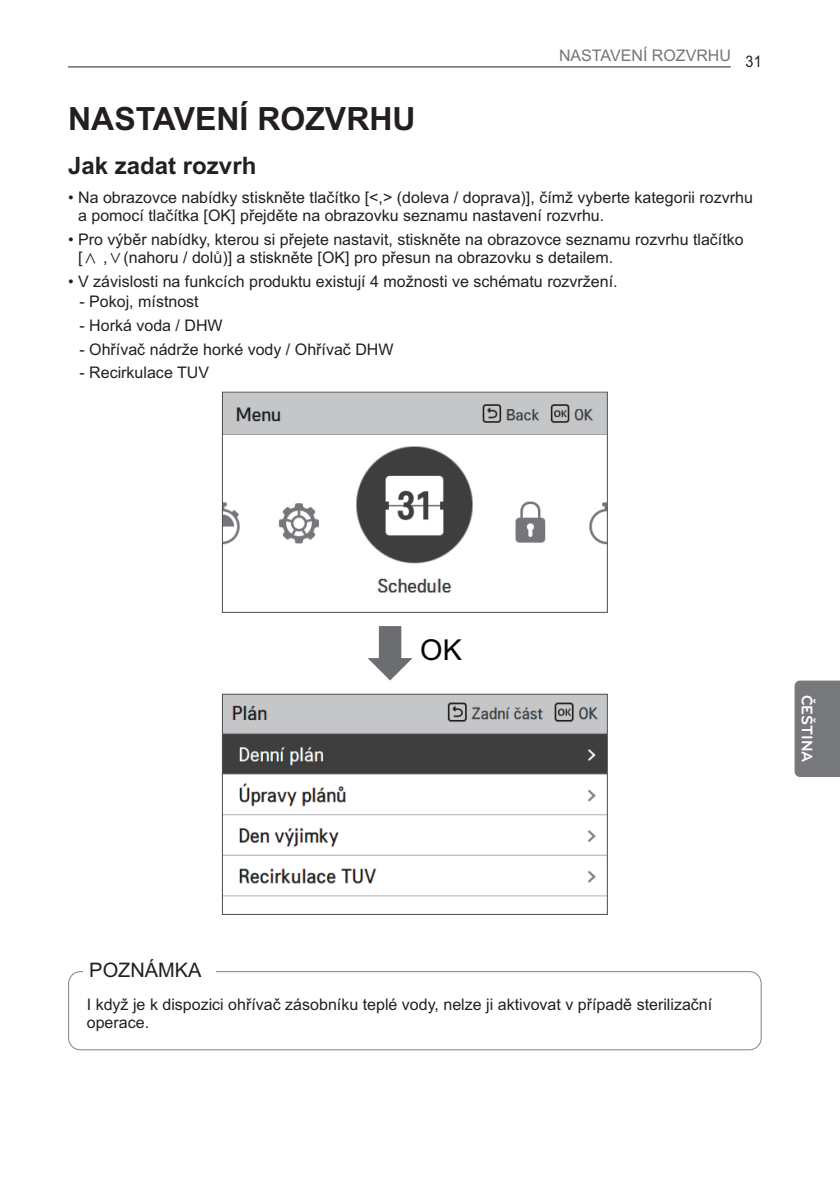
<style>
.page{position:relative;width:840px;height:1191px;background:#fff}
.page>*{position:absolute;margin:0;border:0;box-sizing:border-box;transform-origin:0 0}
.t1{font:700 32px "Arial";color:#231f20}
.t2{font:28.8px "Arial";color:#030303}
.t3{font:700 24px "Arial";color:#231f20}
.t4{font:20px "Arial";color:#231f20}
.t5{font:16px/18px "Arial";color:#231f20}
.t6{font:16px "Arial";color:#757679}
.t7{font:700 16px "Bryant LG";color:#fff}
.s1{color:#231f20}
.s2{font-family:"Hangang"}
</style>
<div class="page">
<hr style="left:68px;top:67px;width:662px;height:1px;background:#231f20">
<div style="left:794px;top:680px;width:45px;height:97px;background:#76787b"></div>
<img style="left:224px;top:394px;width:381px;height:199px">
<div style="left:222px;top:392px;width:385px;height:221px;border:1px solid #4b4c4d"></div>
<svg style="left:368px;top:626px;width:44px;height:54px"></svg>
<img style="left:224px;top:695px;width:381px;height:202px">
<div style="left:222px;top:693px;width:385px;height:222px;border:1px solid #4b4c4d"></div>
<div style="left:68px;top:971px;width:693px;height:79px;border:2px solid #808285;border-radius:12px"></div>
<div style="left:84px;top:955px;width:132px;height:33px;background:#fff"></div>
<p class="t6" style="left:558px;top:50px;width:204px">NASTAVENÍ ROZVRHU <span class="s1">31</span></p>
<h1 class="t1" style="left:68px;top:107px;width:349px">NASTAVENÍ ROZVRHU</h1>
<h3 class="t3" style="left:68px;top:157px;width:190px">Jak zadat rozvrh</h3>
<p class="t5" style="left:78px;top:190px;width:676px;text-indent:-10px">• Na obrazovce nabídky stiskněte tlačítko [&lt;,&gt; (doleva / doprava)], čímž vyberte kategorii rozvrhu a pomocí tlačítka [OK] přejděte na obrazovku seznamu nastavení rozvrhu.</p>
<p class="t5" style="left:78px;top:232px;width:666px;text-indent:-10px">• Pro výběr nabídky, kterou si přejete nastavit, stiskněte na obrazovce seznamu rozvrhu tlačítko [<span class="s2">∧</span> ,<span class="s2">∨</span>(nahoru / dolů)] a stiskněte [OK] pro přesun na obrazovku s detailem.</p>
<p class="t5" style="left:68px;top:273px;width:550px">• V závislosti na funkcích produktu existují 4 možnosti ve schématu rozvržení.</p>
<p class="t5" style="left:79px;top:294px;width:121px">- Pokoj, místnost</p>
<p class="t5" style="left:79px;top:318px;width:145px">- Horká voda / DHW</p>
<p class="t5" style="left:79px;top:342px;width:315px">- Ohřívač nádrže horké vody / Ohřívač DHW</p>
<p class="t5" style="left:79px;top:365px;width:131px">- Recirkulace TUV</p>
<h2 class="t2" style="left:420px;top:639px;width:43px">OK</h2>
<p class="t4" style="left:89px;top:962px;width:114px">POZNÁMKA</p>
<p class="t5" style="left:87px;top:997px;width:626px">I když je k dispozici ohřívač zásobníku teplé vody, nelze ji aktivovat v případě sterilizační operace.</p>
<p class="t7" style="left:816px;top:694px;width:69px;rotate:90deg">ČEŠTINA</p>
</div>
